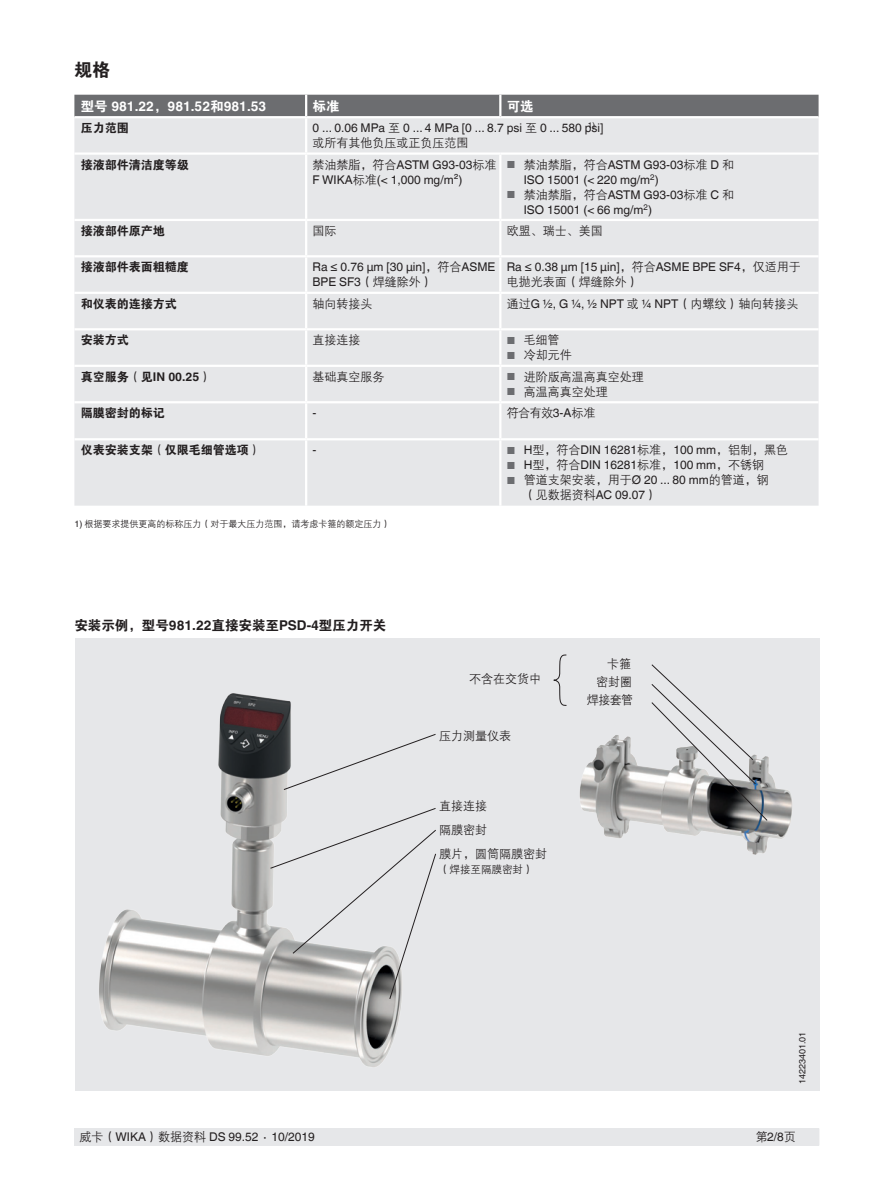
<style>
.page{position:relative;width:893px;height:1188px;background:#fff}
.page>*{position:absolute;margin:0;border:0;box-sizing:border-box;transform-origin:0 0}
.t1{font:18px "FZDHTJW GB1 0";color:#231f20}
.t2{font:13.5px "FZDHTJW GB1 0";color:#231f20}
.t3{font:700 13.5px "Helvetica World";color:#fff}
.t4{font:13.5px "FZDHTJW GB1 0";color:#fff}
.t5{font:12px/15px "Helvetica World";color:#231f20}
.t6{font:12px/24px "FZZDXJW GB1 0";color:#231f20}
.t7{font:12px "FZDHTJW GB1 0";color:#231f20}
.t8{font:12px/18px "FZZDXJW GB1 0";letter-spacing:-.025em;color:#231f20;text-align:right}
.t9{font:10.5px "FZZDXJW GB1 0";color:#231f20}
.t10{font:9px "FZZDXJW GB1 0";color:#231f20}
.t11{font:9px "Helvetica World";color:#231f20}
.t12{font:8.1px "Helvetica World";color:#231f20}
.s1{font-family:"FZDHTJW GB1 0";font-weight:400}
.s2{font-family:"FZZDXJW GB1 0"}
.s3{font-size:10.2px;color:#6c6d70}
.s4{font-family:"Helvetica World";font-size:10.2px;color:#6c6d70}
.s5{font-family:"Helvetica World";font-weight:700}
.s6{font-family:"Helvetica World"}
</style>
<div class="page">
<div style="left:75px;top:1128px;width:744px;height:17px;background:#e6e7e9"></div>
<div style="left:75px;top:638px;width:744px;height:453px;background:#e6e7e9"></div>
<img style="left:579px;top:735px;width:213px;height:120px">
<img style="left:99px;top:693px;width:303px;height:374px">
<div style="left:74px;top:95px;width:745px;height:21px;background:#6c6d70"></div>
<div style="left:74px;top:118px;width:745px;height:388px;background:#e6e7e9"></div>
<hr style="left:305px;top:95px;width:2px;height:21px;background:#fff">
<hr style="left:499px;top:95px;width:2px;height:21px;background:#fff">
<hr style="left:305px;top:118px;width:2px;height:34px;background:#fff">
<hr style="left:305px;top:330px;width:2px;height:35px;background:#fff">
<hr style="left:499px;top:330px;width:2px;height:35px;background:#fff">
<hr style="left:305px;top:367px;width:2px;height:34px;background:#fff">
<hr style="left:499px;top:367px;width:2px;height:34px;background:#fff">
<hr style="left:305px;top:403px;width:2px;height:35px;background:#fff">
<hr style="left:499px;top:403px;width:2px;height:35px;background:#fff">
<hr style="left:499px;top:155px;width:2px;height:64px;background:#fff">
<hr style="left:499px;top:221px;width:2px;height:34px;background:#fff">
<hr style="left:499px;top:257px;width:2px;height:35px;background:#fff">
<hr style="left:499px;top:294px;width:2px;height:34px;background:#fff">
<hr style="left:305px;top:440px;width:2px;height:66px;background:#fff">
<hr style="left:305px;top:155px;width:2px;height:64px;background:#fff">
<hr style="left:305px;top:221px;width:2px;height:34px;background:#fff">
<hr style="left:305px;top:257px;width:2px;height:35px;background:#fff">
<hr style="left:305px;top:294px;width:2px;height:34px;background:#fff">
<hr style="left:74px;top:152px;width:232px;height:3px;background:#fff">
<hr style="left:74px;top:219px;width:232px;height:2px;background:#fff">
<hr style="left:306px;top:219px;width:194px;height:2px;background:#fff">
<hr style="left:500px;top:219px;width:319px;height:2px;background:#fff">
<hr style="left:74px;top:255px;width:232px;height:2px;background:#fff">
<hr style="left:306px;top:255px;width:194px;height:2px;background:#fff">
<hr style="left:500px;top:255px;width:319px;height:2px;background:#fff">
<hr style="left:74px;top:292px;width:232px;height:2px;background:#fff">
<hr style="left:306px;top:292px;width:194px;height:2px;background:#fff">
<hr style="left:500px;top:292px;width:319px;height:2px;background:#fff">
<hr style="left:74px;top:328px;width:232px;height:2px;background:#fff">
<hr style="left:306px;top:328px;width:194px;height:2px;background:#fff">
<hr style="left:500px;top:328px;width:319px;height:2px;background:#fff">
<hr style="left:74px;top:365px;width:232px;height:2px;background:#fff">
<hr style="left:306px;top:365px;width:194px;height:2px;background:#fff">
<hr style="left:500px;top:365px;width:319px;height:2px;background:#fff">
<hr style="left:74px;top:401px;width:232px;height:2px;background:#fff">
<hr style="left:306px;top:401px;width:194px;height:2px;background:#fff">
<hr style="left:500px;top:401px;width:319px;height:2px;background:#fff">
<hr style="left:74px;top:438px;width:232px;height:2px;background:#fff">
<hr style="left:306px;top:438px;width:194px;height:2px;background:#fff">
<hr style="left:500px;top:438px;width:319px;height:2px;background:#fff">
<hr style="left:306px;top:152px;width:194px;height:3px;background:#fff">
<hr style="left:500px;top:152px;width:319px;height:3px;background:#fff">
<hr style="left:499px;top:440px;width:2px;height:66px;background:#fff">
<svg style="left:283px;top:734px;width:153px;height:56px"></svg>
<svg style="left:651px;top:664px;width:117px;height:157px"></svg>
<svg style="left:553px;top:654px;width:14px;height:52px"></svg>
<svg style="left:270px;top:808px;width:166px;height:191px"></svg>
<h1 class="t1" style="left:74px;top:60px;width:37px">规格</h1>
<p class="t3" style="left:81px;top:98px;width:187px"><span class="s1">型号</span> 981.22<span class="s1">，</span>981.52<span class="s1">和</span>981.53</p>
<p class="t4" style="left:313px;top:99px;width:28px">标准</p>
<p class="t4" style="left:507px;top:99px;width:28px">可选</p>
<p class="t7" style="left:81px;top:121px;width:49px">压力范围</p>
<p class="t5" style="left:313px;top:121px;width:293px">0 ... 0.06 MPa <span class="s2">至</span> 0 ... 4 MPa [0 ... 8.7 psi <span class="s2">至</span> 0 ... 580 psi]</p>
<p class="t12" style="left:588px;top:121px;width:9px">1)</p>
<p class="t6" style="left:313px;top:132px;width:157px">或所有其他负压或正负压范围</p>
<p class="t7" style="left:81px;top:158px;width:109px">接液部件清洁度等级</p>
<p class="t5" style="left:313px;top:157px;width:185px"><span class="s2">禁油禁脂，符合</span>ASTM G93-03<span class="s2">标准<br></span>F WIKA<span class="s2">标准</span>(&lt; 1,000 mg/m²)</p>
<p class="t5" style="left:524px;top:157px;width:212px;text-indent:-17px"><span class="s3">■</span> <span class="s2">禁油禁脂，符合</span>ASTM G93-03<span class="s2">标准</span> D <span class="s2">和<br></span>ISO 15001 (&lt; 220 mg/m<sup>2</sup>)</p>
<p class="t5" style="left:524px;top:187px;width:212px;text-indent:-17px"><span class="s3">■</span> <span class="s2">禁油禁脂，符合</span>ASTM G93-03<span class="s2">标准</span> C <span class="s2">和<br></span>ISO 15001 (&lt; 66 mg/m<sup>2</sup>)</p>
<p class="t7" style="left:81px;top:224px;width:85px">接液部件原产地</p>
<p class="t6" style="left:313px;top:219px;width:25px">国际</p>
<p class="t6" style="left:507px;top:219px;width:97px">欧盟、瑞士、美国</p>
<p class="t7" style="left:81px;top:261px;width:109px">接液部件表面粗糙度</p>
<p class="t5" style="left:313px;top:260px;width:184px">Ra ≤ 0.76 μm [30 μin]<span class="s2">，符合</span>ASME<br>BPE SF3<span class="s2">（焊缝除外）</span></p>
<p class="t5" style="left:507px;top:260px;width:296px">Ra ≤ 0.38 μm [15 μin]<span class="s2">，符合</span>ASME BPE SF4<span class="s2">，仅适用于</span></p>
<p class="t6" style="left:507px;top:271px;width:133px">电抛光表面（焊缝除外）</p>
<p class="t7" style="left:81px;top:297px;width:97px">和仪表的连接方式</p>
<p class="t6" style="left:313px;top:292px;width:61px">轴向转接头</p>
<p class="t5" style="left:507px;top:296px;width:293px"><span class="s2">通过</span>G ½, G ¼, ½ NPT <span class="s2">或</span> ¼ NPT<span class="s2">（内螺纹）轴向转接头</span></p>
<p class="t7" style="left:81px;top:334px;width:49px">安装方式</p>
<p class="t6" style="left:313px;top:329px;width:49px">直接连接</p>
<p class="t6" style="left:507px;top:329px;width:54px"><span class="s4">■</span> 毛细管</p>
<p class="t6" style="left:507px;top:344px;width:67px"><span class="s4">■</span> 冷却元件</p>
<p class="t7" style="left:81px;top:370px;width:132px">真空服务（见<span class="s5">IN 00.25</span>）</p>
<p class="t6" style="left:313px;top:365px;width:73px">基础真空服务</p>
<p class="t6" style="left:507px;top:365px;width:139px"><span class="s4">■</span> 进阶版高温高真空处理</p>
<p class="t6" style="left:507px;top:380px;width:103px"><span class="s4">■</span> 高温高真空处理</p>
<p class="t7" style="left:81px;top:407px;width:85px">隔膜密封的标记</p>
<p class="t5" style="left:313px;top:406px;width:5px">-</p>
<p class="t6" style="left:507px;top:402px;width:90px">符合有效<span class="s6">3-A</span>标准</p>
<p class="t7" style="left:81px;top:444px;width:181px">仪表安装支架（仅限毛细管选项）</p>
<p class="t5" style="left:313px;top:443px;width:5px">-</p>
<p class="t5" style="left:507px;top:443px;width:283px"><span class="s3">■</span> H<span class="s2">型，符合</span>DIN 16281<span class="s2">标准，</span>100 mm<span class="s2">，铝制，黑色</span></p>
<p class="t5" style="left:507px;top:458px;width:259px"><span class="s3">■</span> H<span class="s2">型，符合</span>DIN 16281<span class="s2">标准，</span>100 mm<span class="s2">，不锈钢</span></p>
<p class="t6" style="left:524px;top:473px;width:246px;line-height:15px;text-indent:-17px"><span class="s4">■</span> 管道支架安装，用于<span class="s6">Ø 20 ... 80 mm</span>的管道，钢（见数据资料<span class="s6">AC 09.07</span>）</p>
<p class="t10" style="left:74px;top:519px;width:318px"><span class="s6">1)</span> 根据要求提供更高的标称压力（对于最大压力范围，请考虑卡箍的额定压力）</p>
<p class="t2" style="left:74px;top:618px;width:314px">安装示例，型号<span class="s5">981.22</span>直接安装至<span class="s5">PSD-4</span>型压力开关</p>
<p class="t6" style="left:469px;top:668px;width:73px">不含在交货中</p>
<p class="t6" style="left:439px;top:724px;width:73px">压力测量仪表</p>
<p class="t6" style="left:439px;top:795px;width:109px">直接连接<br>隔膜密封<br>膜片，圆筒隔膜密封</p>
<p class="t9" style="left:439px;top:864px;width:96px">（焊接至隔膜密封）</p>
<p class="t8" style="left:587px;top:655px;width:48px">卡箍<br>密封圈焊接套管</p>
<p class="t11" style="left:797px;top:1084px;width:54px;rotate:-90deg">14223401.01</p>
<p class="t5" style="left:80px;top:1130px;width:237px"><span class="s2">威卡（</span>WIKA<span class="s2">）数据资料</span> DS 99.52 ∙ 10/2019</p>
<p class="t5" style="left:756px;top:1130px;width:42px"><span class="s2">第</span>2/8<span class="s2">页</span></p>
</div>
